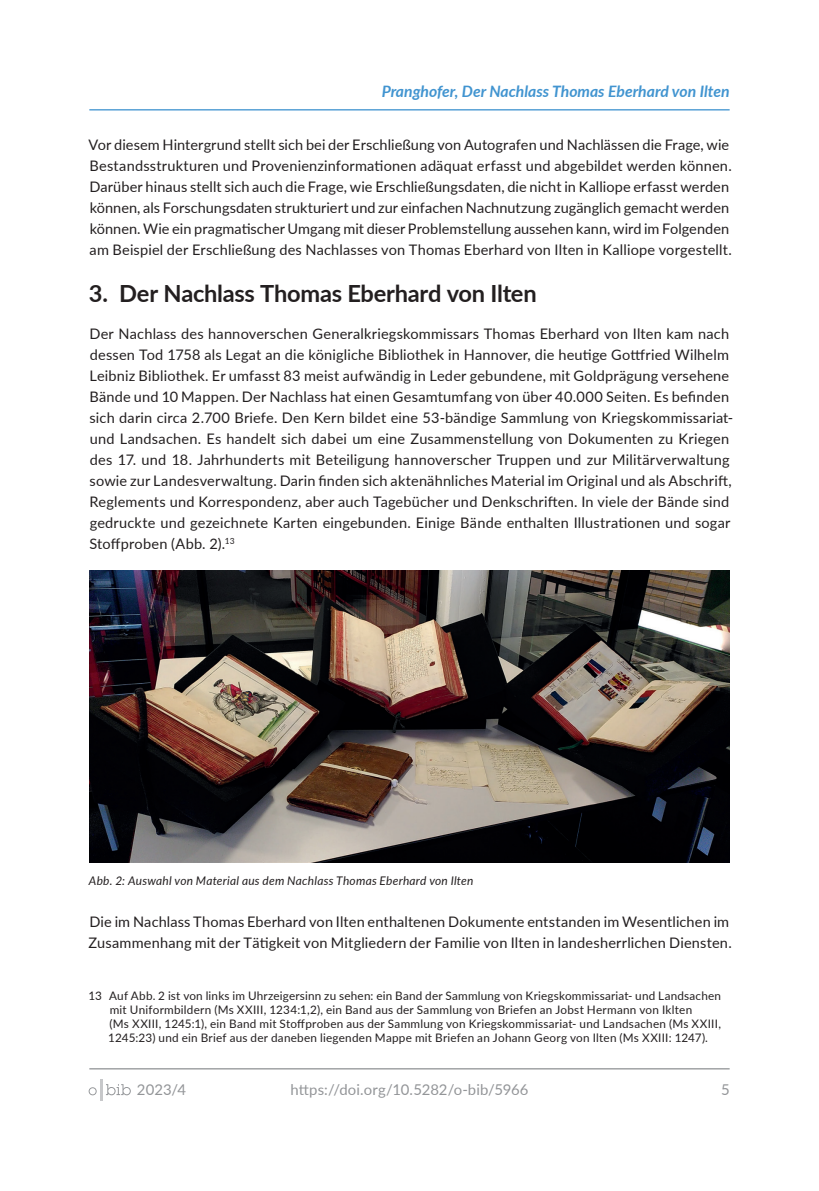
<style>
.page{position:relative;width:819px;height:1191px;background:#fff}
.page>*{position:absolute;margin:0;border:0;box-sizing:border-box;transform-origin:0 0}
.t1{font:700 23.62px "Lato";letter-spacing:-.01em;color:#231f20}
.t2{font:italic 700 15.75px "Lato";color:#4194d0}
.t3{font:14.88px "Lato";letter-spacing:.01em;color:#939598}
.t4{font:14.53px/21px "Lato";letter-spacing:.01em;color:#231f20}
.t5{font:italic 11.9px "Lato";letter-spacing:.02em;color:#231f20}
.t6{font:11.72px/14px "Lato";letter-spacing:.02em;color:#231f20}
</style>
<div class="page">
<hr style="left:89px;top:109px;width:640px;height:1px;background:#4194d0">
<hr style="left:89px;top:1068px;width:640px;height:1px;background:#939598">
<hr style="left:100px;top:1079px;width:3px;height:21px;background:#c7c8ca">
<svg style="left:89px;top:1087px;width:8px;height:8px"></svg>
<svg style="left:106px;top:1084px;width:25px;height:11px"></svg>
<img style="left:89px;top:570px;width:640px;height:292px">
<p class="t2" style="left:381px;top:80px;width:349px">Pranghofer, Der Nachlass Thomas Eberhard von Ilten</p>
<p class="t4" style="left:89px;top:134px;width:644px">Vor diesem Hintergrund stellt sich bei der Erschließung von Autografen und Nachlässen die Frage, wie Bestandsstrukturen und Provenienzinformationen adäquat erfasst und abgebildet werden können.<br>Darüber hinaus stellt sich auch die Frage, wie Erschließungsdaten, die nicht in Kalliope erfasst werden können, als Forschungsdaten strukturiert und zur einfachen Nachnutzung zugänglich gemacht werden können. Wie ein pragmatischer Umgang mit dieser Problemstellung aussehen kann, wird im Folgenden am Beispiel der Erschließung des Nachlasses von Thomas Eberhard von Ilten in Kalliope vorgestellt.</p>
<h1 class="t1" style="left:89px;top:276px;width:449px">3. Der Nachlass Thomas Eberhard von Ilten</h1>
<p class="t4" style="left:89px;top:323px;width:645px">Der Nachlass des hannoverschen Generalkriegskommissars Thomas Eberhard von Ilten kam nach dessen Tod 1758 als Legat an die königliche Bibliothek in Hannover, die heutige Gottfried Wilhelm Leibniz Bibliothek. Er umfasst 83 meist aufwändig in Leder gebundene, mit Goldprägung versehene Bände und 10 Mappen. Der Nachlass hat einen Gesamtumfang von über 40.000 Seiten. Es befinden sich darin circa 2.700 Briefe. Den Kern bildet eine 53-bändige Sammlung von Kriegskommissariat&shy;und Landsachen. Es handelt sich dabei um eine Zusammenstellung von Dokumenten zu Kriegen des 17. und 18. Jahrhunderts mit Beteiligung hannoverscher Truppen und zur Militärverwaltung sowie zur Landesverwaltung. Darin finden sich aktenähnliches Material im Original und als Abschrift, Reglements und Korrespondenz, aber auch Tagebücher und Denkschriften. In viele der Bände sind gedruckte und gezeichnete Karten eingebunden. Einige Bände enthalten Illustrationen und sogar Stoffproben (Abb. 2).<sup>13</sup></p>
<p class="t5" style="left:89px;top:872px;width:386px">Abb. 2: Auswahl von Material aus dem Nachlass Thomas Eberhard von Ilten</p>
<p class="t4" style="left:88px;top:911px;width:644px">Die im Nachlass Thomas Eberhard von Ilten enthaltenen Dokumente entstanden im Wesentlichen im<br>Zusammenhang mit der Tätigkeit von Mitgliedern der Familie von Ilten in landesherrlichen Diensten.</p>
<p class="t6" style="left:108px;top:988px;width:614px;text-indent:-20px">13 Auf Abb. 2 ist von links im Uhrzeigersinn zu sehen: ein Band der Sammlung von Kriegskommissariat- und Landsachen mit Uniformbildern (Ms XXIII, 1234:1,2), ein Band aus der Sammlung von Briefen an Jobst Hermann von Iklten<br>(Ms XXIII, 1245:1), ein Band mit Stoffproben aus der Sammlung von Kriegskommissariat- und Landsachen (Ms XXIII, 1245:23) und ein Brief aus der daneben liegenden Mappe mit Briefen an Johann Georg von Ilten (Ms XXIII: 1247).</p>
<p class="t3" style="left:137px;top:1079px;width:51px">2023/4</p>
<p class="t3" style="left:290px;top:1078px;width:240px">https://doi.org/10.5282/o-bib/5966</p>
<p class="t3" style="left:721px;top:1079px;width:10px">5</p>
</div>
